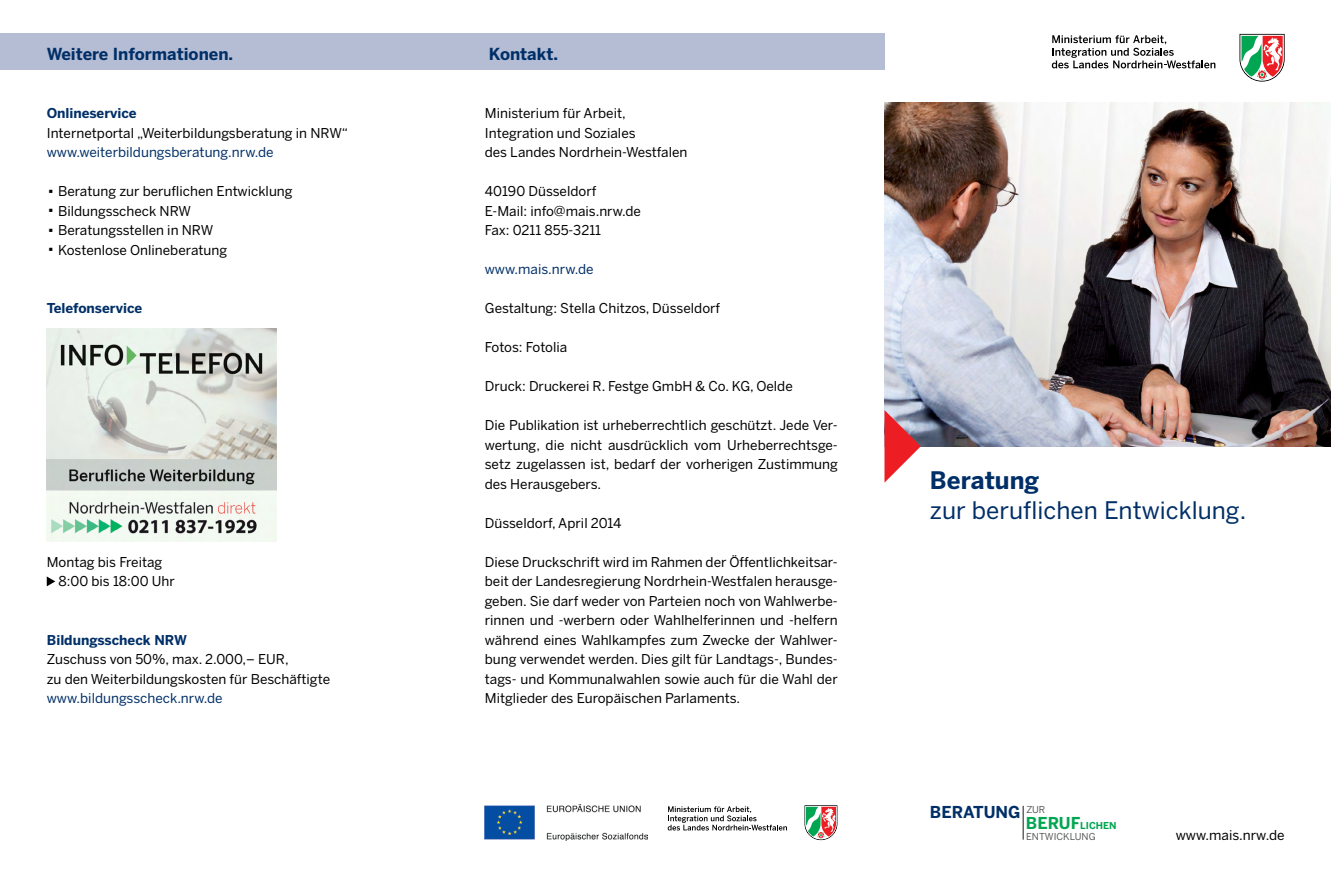
<style>
.page{position:relative;width:1331px;height:893px;background:#fff}
.page>*{position:absolute;margin:0;border:0;box-sizing:border-box;transform-origin:0 0}
.t1{font:30px "Benton Sans";color:#000}
.t2{font:24px "Benton Sans";color:#002f67}
.t3{font:700 24px "Benton Sans";color:#002f67}
.t4{font:700 16.5px "Benton Sans";color:#002f67}
.t5{font:700 16.35px "Benton Sans";color:#002f67}
.t6{font:13.5px/19.5px "Benton Sans";color:#000}
.t7{font:13.5px "Benton Sans";color:#002f67}
.t8{font:700 13.5px "Benton Sans";color:#002f67}
.t9{font:9.45px/10.8px "Benton Sans";color:#58595b}
.s1{font-weight:700;font-size:16.35px;color:#00a651}
.s2{font-weight:700;color:#00a651}
</style>
<div class="page">
<svg style="left:1239px;top:34px;width:46px;height:48px"></svg>
<svg style="left:1052px;top:35px;width:163px;height:33px"></svg>
<img style="left:884px;top:102px;width:447px;height:344px">
<svg style="left:884px;top:410px;width:37px;height:73px"></svg>
<div style="left:0;top:34px;width:884px;height:36px;background:#b5bdd5"></div>
<svg style="left:47px;top:576px;width:8px;height:10px"></svg>
<svg style="left:804px;top:805px;width:33px;height:35px"></svg>
<svg style="left:668px;top:806px;width:119px;height:24px"></svg>
<img style="left:484px;top:804px;width:163px;height:37px">
<img style="left:47px;top:328px;width:229px;height:214px">
<hr style="left:1022px;top:806px;width:2px;height:34px;background:#58595b">
<p class="t4" style="left:47px;top:44px;width:188px">Weitere Informationen.</p>
<p class="t8" style="left:47px;top:106px;width:91px">Onlineservice</p>
<p class="t6" style="left:47px;top:123px;width:303px">Internetportal „Weiterbildungsberatung in NRW“</p>
<p class="t7" style="left:47px;top:145px;width:228px">www.weiterbildungsberatung.nrw.de</p>
<h1 class="t1" style="left:47px;top:173px;width:10px">·</h1>
<p class="t6" style="left:58px;top:182px;width:236px">Beratung zur beruflichen Entwicklung</p>
<h1 class="t1" style="left:47px;top:192px;width:10px">·</h1>
<p class="t6" style="left:58px;top:201px;width:135px">Bildungsscheck NRW</p>
<h1 class="t1" style="left:47px;top:212px;width:10px">·</h1>
<p class="t6" style="left:58px;top:221px;width:157px">Beratungsstellen in NRW</p>
<h1 class="t1" style="left:47px;top:231px;width:10px">·</h1>
<p class="t6" style="left:58px;top:240px;width:171px">Kostenlose Onlineberatung</p>
<p class="t8" style="left:47px;top:301px;width:97px">Telefonservice</p>
<p class="t6" style="left:58px;top:552px;width:118px;text-indent:-12px">Montag bis Freitag<br>8:00 bis 18:00 Uhr</p>
<p class="t8" style="left:47px;top:632px;width:142px">Bildungsscheck NRW</p>
<p class="t6" style="left:47px;top:650px;width:285px">Zuschuss von 50%, max. 2.000,– EUR,<br>zu den Weiterbildungskosten für Beschäftigte</p>
<p class="t7" style="left:47px;top:691px;width:177px">www.bildungsscheck.nrw.de</p>
<p class="t4" style="left:489px;top:44px;width:71px">Kontakt.</p>
<p class="t6" style="left:485px;top:104px;width:204px">Ministerium für Arbeit,<br>Integration und Soziales<br>des Landes Nordrhein-Westfalen</p>
<p class="t6" style="left:485px;top:182px;width:158px">40190 Düsseldorf<br>E-Mail: info@mais.nrw.de<br>Fax: 0211 855-3211</p>
<p class="t7" style="left:485px;top:262px;width:110px">www.mais.nrw.de</p>
<p class="t6" style="left:485px;top:299px;width:237px">Gestaltung: Stella Chitzos, Düsseldorf</p>
<p class="t6" style="left:485px;top:338px;width:84px">Fotos: Fotolia</p>
<p class="t6" style="left:485px;top:377px;width:309px">Druck: Druckerei R. Festge GmbH &amp; Co. KG, Oelde</p>
<p class="t6" style="left:485px;top:416px;width:354px;text-align:justify">Die Publikation ist urheberrechtlich geschützt. Jede Ver&shy;wertung, die nicht ausdrücklich vom Urheberrechtsge&shy;setz zugelassen ist, bedarf der vorherigen Zustimmung des Herausgebers.</p>
<p class="t6" style="left:485px;top:513px;width:138px">Düsseldorf, April 2014</p>
<p class="t6" style="left:485px;top:552px;width:354px;text-align:justify">Diese Druckschrift wird im Rahmen der Öffentlichkeitsar&shy;beit der Landesregierung Nordrhein-Westfalen herausge&shy;geben. Sie darf weder von Parteien noch von Wahlwerbe&shy;rinnen und -werbern oder Wahlhelferinnen und -helfern während eines Wahlkampfes zum Zwecke der Wahlwer&shy;bung verwendet werden. Dies gilt für Landtags-, Bundes&shy;tags- und Kommunalwahlen sowie auch für die Wahl der Mitglieder des Europäischen Parlaments.</p>
<h2 class="t3" style="left:930px;top:466px;width:111px">Beratung</h2>
<h2 class="t2" style="left:930px;top:496px;width:318px">zur beruflichen Entwicklung.</h2>
<p class="t5" style="left:930px;top:802px;width:117px">BERATUNG <sup>ZUR</sup></p>
<p class="t9" style="left:1026px;top:820px;width:92px"><span class="s1">BERUF</span><span class="s2">LICHEN<br></span>ENTWICKLUNG</p>
<p class="t6" style="left:1176px;top:826px;width:110px">www.mais.nrw.de</p>
</div>
